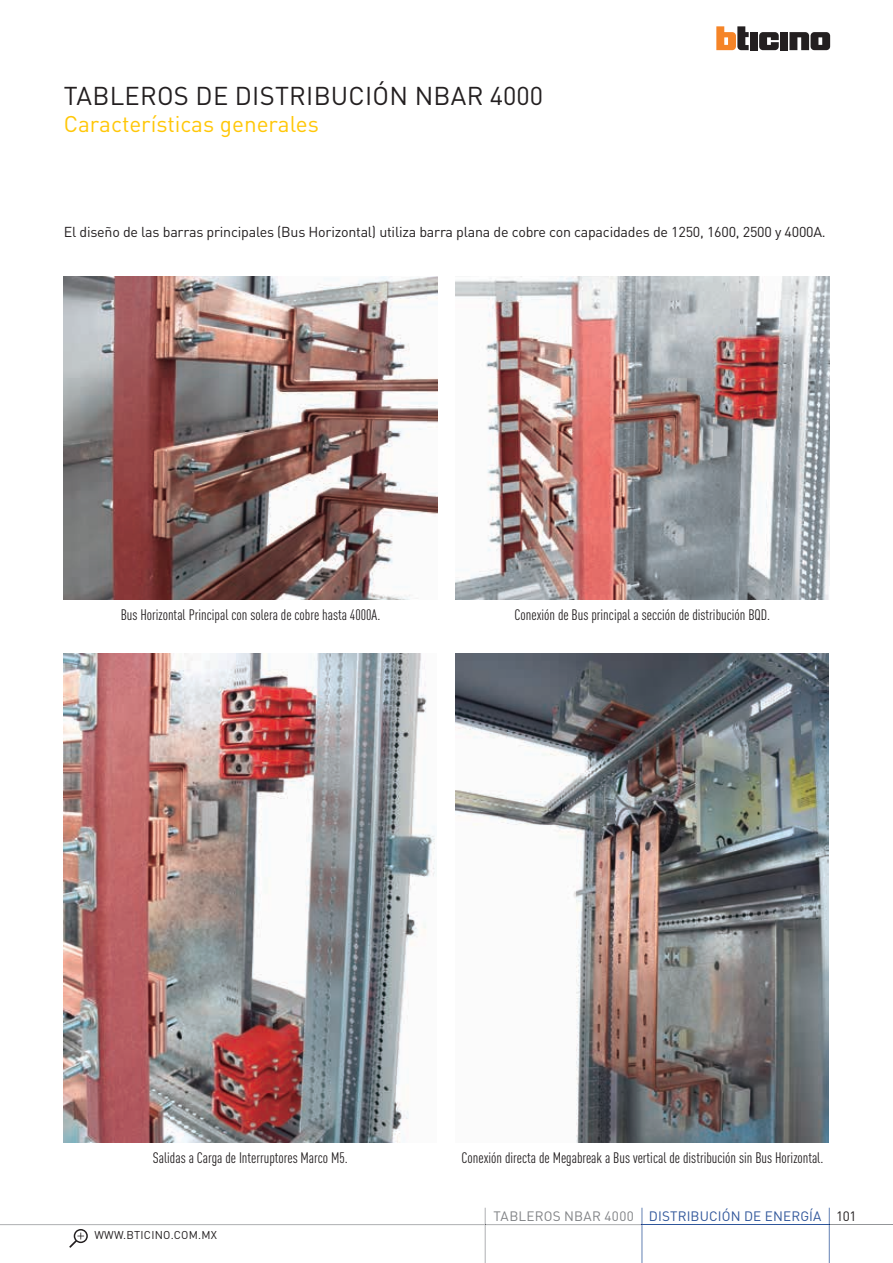
<style>
.page{position:relative;width:893px;height:1263px;background:#fff}
.page>*{position:absolute;margin:0;border:0;box-sizing:border-box;transform-origin:0 0}
.t1{font:25.5px "DIN Pro";letter-spacing:.01em;color:#231f20}
.t2{font:22.5px "DIN Pro";color:#ffc708}
.t3{font:condensed 15px "DIN Pro";color:#231f20}
.t4{font:14.25px "DIN Pro";letter-spacing:-.015em;color:#231f20}
.t5{font:13.5px "DIN Pro";letter-spacing:.01em;color:#30569a}
.t6{font:13.5px "DIN Pro";color:#231f20}
.t7{font:11.25px "DIN Pro";letter-spacing:.02em;color:#231f20}
.s1{color:#808285}
</style>
<div class="page">
<svg style="left:759px;top:32px;width:20px;height:18px"></svg>
<div style="left:780px;top:32px;width:8px;height:18px;background:#231f20"></div>
<div style="left:750px;top:32px;width:8px;height:18px;background:#231f20"></div>
<svg style="left:716px;top:26px;width:33px;height:24px"></svg>
<svg style="left:789px;top:32px;width:41px;height:18px"></svg>
<hr style="left:485px;top:1224px;width:156px;height:1px;background:#939598">
<hr style="left:0;top:1224px;width:485px;height:1px;background:#939598">
<svg style="left:69px;top:1229px;width:19px;height:19px"></svg>
<hr style="left:642px;top:1224px;width:187px;height:1px;background:#2f569a">
<svg style="left:642px;top:1208px;width:1px;height:55px"></svg>
<hr style="left:830px;top:1224px;width:63px;height:1px;background:#939598">
<svg style="left:829px;top:1208px;width:1px;height:55px"></svg>
<hr style="left:485px;top:1225px;width:1px;height:38px;background:#939598">
<svg style="left:485px;top:1208px;width:1px;height:17px"></svg>
<img style="left:455px;top:654px;width:374px;height:489px">
<img style="left:455px;top:276px;width:374px;height:324px">
<img style="left:64px;top:276px;width:373px;height:324px">
<img style="left:63px;top:654px;width:372px;height:489px">
<h1 class="t1" style="left:64px;top:78px;width:481px">TABLEROS DE DISTRIBUCIÓN NBAR 4000</h1>
<h2 class="t2" style="left:64px;top:109px;width:257px">Características generales</h2>
<p class="t4" style="left:64px;top:222px;width:763px">El diseño de las barras principales (Bus Horizontal) utiliza barra plana de cobre con capacidades de 1250, 1600, 2500 y 4000A.</p>
<p class="t3" style="left:121px;top:605px;width:261px">Bus Horizontal Principal con solera de cobre hasta 4000A.</p>
<p class="t3" style="left:515px;top:605px;width:257px">Conexión de Bus principal a sección de distribución BQD.</p>
<p class="t3" style="left:153px;top:1149px;width:197px">Salidas a Carga de Interruptores Marco M5.</p>
<p class="t7" style="left:94px;top:1227px;width:124px">WWW.BTICINO.COM.MX</p>
<p class="t3" style="left:462px;top:1149px;width:363px">Conexión directa de Megabreak a Bus vertical de distribución sin Bus Horizontal.</p>
<p class="t5" style="left:494px;top:1207px;width:329px"><span class="s1">TABLEROS NBAR 4000</span> DISTRIBUCIÓN DE ENERGÍA</p>
<p class="t6" style="left:836px;top:1207px;width:22px">101</p>
</div>
